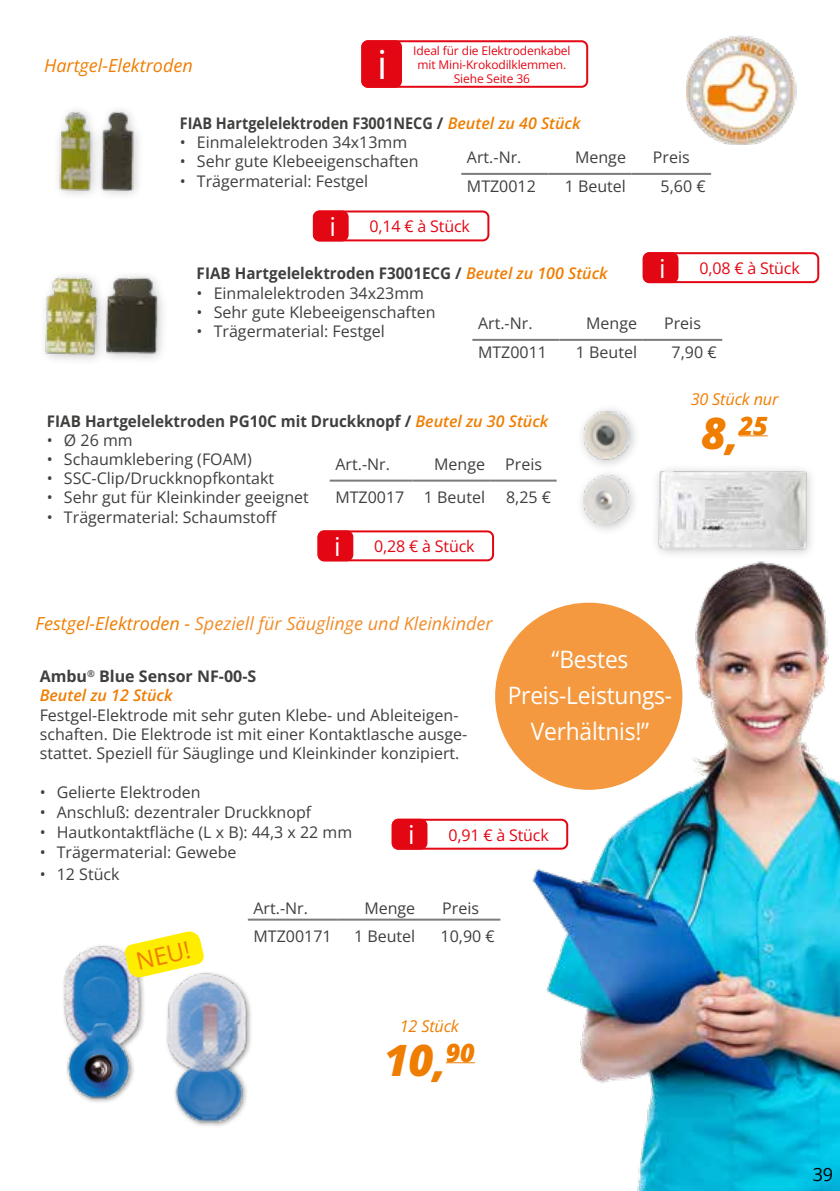
<style>
.page{position:relative;width:840px;height:1191px;background:#fff}
.page>*{position:absolute;margin:0;border:0;box-sizing:border-box;transform-origin:0 0}
.t1{font:italic 800 43.2px "Open Sans";color:#ef7d00}
.t2{font:40px "Open Sans";color:#fff}
.t3{font:26px "Open Sans";color:#fff}
.t4{font:24px/36px "Open Sans";letter-spacing:-.01em;color:#fff;text-align:center;scale:.95 1}
.t5{font:24px "Open Sans";color:#ef7d00}
.t6{font:italic 18px "Open Sans";color:#f28c28}
.t7{font:italic 18px "Open Sans";color:#ef7d00}
.t8{font:18px "Open Sans";color:#000}
.t9{font:italic 16.2px "Open Sans";letter-spacing:-.01em;color:#ef7d00}
.t10{font:16px/19.2px "Open Sans";color:#3f3f3e}
.t11{font:700 16px "Open Sans";color:#3f3f3e;scale:.95 1}
.t12{font:700 16px "Open Sans";color:#3f3f3e;scale:.9 1}
.t13{font:16px "Open Sans";letter-spacing:-.01em;color:#e30613}
.t14{font:700 16px/19.2px "Open Sans";color:#3f3f3e}
.t15{font:12px/14px "Open Sans";letter-spacing:-.01em;color:#e30613;text-align:center}
.s1{font-weight:600;font-style:italic;color:#ef7d00}
.s2{color:#ef7d00}
</style>
<div class="page">
<img style="left:504px;top:582px;width:335px;height:609px">
<img style="left:44px;top:276px;width:119px;height:84px">
<img style="left:65px;top:110px;width:74px;height:85px">
<div style="left:495px;top:602px;width:187px;height:188px;background:#f4993f;border-radius:50%"></div>
<hr style="left:461px;top:173px;width:87px;height:2px;background:#7c7b7b">
<hr style="left:548px;top:173px;width:83px;height:2px;background:#7c7b7b">
<hr style="left:631px;top:173px;width:79px;height:2px;background:#7c7b7b">
<hr style="left:472px;top:339px;width:87px;height:2px;background:#7c7b7b">
<hr style="left:559px;top:339px;width:83px;height:2px;background:#7c7b7b">
<hr style="left:642px;top:339px;width:79px;height:2px;background:#7c7b7b">
<img style="left:686px;top:35px;width:110px;height:110px">
<div style="left:361px;top:40px;width:227px;height:48px;border:2px solid #e30613;border-radius:6px"></div>
<div style="left:362px;top:41px;width:39px;height:46px;background:#e30613;border-radius:6px"></div>
<div style="left:361px;top:40px;width:41px;height:48px;border:2px solid #e30613;border-radius:6px"></div>
<hr style="left:329px;top:479px;width:83px;height:2px;background:#7c7b7b">
<hr style="left:412px;top:479px;width:78px;height:2px;background:#7c7b7b">
<hr style="left:490px;top:479px;width:66px;height:2px;background:#7c7b7b">
<img style="left:58px;top:123px;width:7px;height:70px">
<div style="left:650px;top:463px;width:167px;height:98px;background:#000;opacity:.25"></div>
<img style="left:646px;top:435px;width:163px;height:220px">
<div style="left:574px;top:403px;width:67px;height:134px;background:#000;opacity:.25"></div>
<img style="left:583px;top:411px;width:45px;height:113px">
<img style="left:63px;top:955px;width:16px;height:140px">
<img style="left:79px;top:919px;width:247px;height:207px">
<svg style="left:445px;top:1062px;width:29px;height:1px"></svg>
<svg style="left:124px;top:930px;width:80px;height:48px"></svg>
<svg style="left:738px;top:435px;width:29px;height:1px"></svg>
<div style="left:391px;top:818px;width:177px;height:31px;border:2px solid #e30613;border-radius:6px"></div>
<div style="left:392px;top:819px;width:34px;height:29px;background:#e30613;border-radius:6px"></div>
<div style="left:391px;top:818px;width:36px;height:31px;border:2px solid #e30613;border-radius:6px"></div>
<div style="left:317px;top:530px;width:177px;height:31px;border:2px solid #e30613;border-radius:6px"></div>
<div style="left:318px;top:531px;width:34px;height:29px;background:#e30613;border-radius:6px"></div>
<div style="left:317px;top:530px;width:36px;height:31px;border:2px solid #e30613;border-radius:6px"></div>
<div style="left:642px;top:252px;width:176px;height:31px;border:2px solid #e30613;border-radius:6px"></div>
<div style="left:643px;top:253px;width:34px;height:29px;background:#e30613;border-radius:6px"></div>
<div style="left:642px;top:252px;width:36px;height:31px;border:2px solid #e30613;border-radius:6px"></div>
<div style="left:313px;top:210px;width:176px;height:31px;border:2px solid #e30613;border-radius:6px"></div>
<div style="left:314px;top:211px;width:33px;height:29px;background:#e30613;border-radius:6px"></div>
<div style="left:313px;top:210px;width:35px;height:31px;border:2px solid #e30613;border-radius:6px"></div>
<hr style="left:248px;top:918px;width:89px;height:2px;background:#7c7b7b">
<hr style="left:337px;top:918px;width:83px;height:2px;background:#7c7b7b">
<hr style="left:420px;top:918px;width:80px;height:2px;background:#7c7b7b">
<p class="t7" style="left:44px;top:53px;width:150px">Hartgel-Elektroden</p>
<h2 class="t2" style="left:377px;top:37px;width:12px">i</h2>
<p class="t15" style="left:413px;top:43px;width:159px">Ideal für die Elektrodenkabel mit Mini-Krokodilklemmen.</p>
<p class="t15" style="left:453px;top:71px;width:78px">Siehe Seite 36</p>
<p class="t12" style="left:180px;top:112px;width:446px">FIAB Hartgelelektroden F3001NECG / <span class="s1">Beutel zu 40 Stück</span></p>
<p class="t10" style="left:180px;top:132px;width:229px">• Einmalelektroden 34x13mm</p>
<p class="t10" style="left:180px;top:152px;width:240px">• Sehr gute Klebeeigenschaften</p>
<p class="t10" style="left:180px;top:171px;width:190px">• Trägermaterial: Festgel</p>
<p class="t10" style="left:466px;top:148px;width:56px">Art.-Nr.</p>
<p class="t10" style="left:574px;top:148px;width:52px">Menge</p>
<p class="t10" style="left:652px;top:148px;width:38px">Preis</p>
<p class="t10" style="left:466px;top:176px;width:70px">MTZ0012</p>
<p class="t10" style="left:564px;top:176px;width:63px">1 Beutel</p>
<p class="t10" style="left:660px;top:176px;width:46px">5,60 €</p>
<h3 class="t3" style="left:329px;top:209px;width:8px">i</h3>
<p class="t13" style="left:369px;top:215px;width:102px">0,14 € à Stück</p>
<h3 class="t3" style="left:658px;top:250px;width:8px">i</h3>
<p class="t13" style="left:699px;top:257px;width:102px">0,08 € à Stück</p>
<p class="t11" style="left:196px;top:262px;width:434px">FIAB Hartgelelektroden F3001ECG / <span class="s1">Beutel zu 100 Stück</span></p>
<p class="t10" style="left:196px;top:283px;width:229px">• Einmalelektroden 34x23mm</p>
<p class="t10" style="left:196px;top:302px;width:240px">• Sehr gute Klebeeigenschaften</p>
<p class="t10" style="left:196px;top:321px;width:190px">• Trägermaterial: Festgel</p>
<p class="t10" style="left:478px;top:314px;width:56px">Art.-Nr.</p>
<p class="t10" style="left:586px;top:314px;width:52px">Menge</p>
<p class="t10" style="left:663px;top:314px;width:38px">Preis</p>
<p class="t10" style="left:478px;top:342px;width:70px">MTZ0011</p>
<p class="t10" style="left:575px;top:342px;width:63px">1 Beutel</p>
<p class="t10" style="left:671px;top:342px;width:46px">7,90 €</p>
<p class="t11" style="left:47px;top:409px;width:529px">FIAB Hartgelelektroden PG10C mit Druckknopf / <span class="s1">Beutel zu 30 Stück</span></p>
<p class="t10" style="left:47px;top:430px;width:87px">• Ø 26 mm</p>
<p class="t10" style="left:47px;top:449px;width:206px">• Schaumklebering (FOAM)</p>
<p class="t10" style="left:47px;top:468px;width:229px">• SSC-Clip/Druckknopfkontakt</p>
<p class="t10" style="left:47px;top:487px;width:263px">• Sehr gut für Kleinkinder geeignet</p>
<p class="t10" style="left:47px;top:507px;width:231px">• Trägermaterial: Schaumstoff</p>
<p class="t10" style="left:335px;top:454px;width:56px">Art.-Nr.</p>
<p class="t10" style="left:434px;top:454px;width:52px">Menge</p>
<p class="t10" style="left:505px;top:454px;width:38px">Preis</p>
<p class="t10" style="left:335px;top:487px;width:151px">MTZ0017 1 Beutel</p>
<p class="t10" style="left:505px;top:487px;width:46px">8,25 €</p>
<h3 class="t3" style="left:334px;top:528px;width:8px">i</h3>
<p class="t13" style="left:374px;top:535px;width:102px">0,28 € à Stück</p>
<p class="t9" style="left:690px;top:388px;width:89px">30 Stück nur</p>
<h1 class="t1" style="left:701px;top:400px;width:68px">8,<sup>25</sup></h1>
<p class="t6" style="left:35px;top:610px;width:458px"><span class="s2">Festgel-Elektroden -</span> Speziell für Säuglinge und Kleinkinder</p>
<h3 class="t4" style="left:507px;top:640px;width:175px">“Bestes<br>Preis-Leistungs-<br>Verhältnis!”</h3>
<p class="t14" style="left:40px;top:666px;width:218px">Ambu<sup>®</sup> Blue Sensor NF-00-S<br><span class="s1">Beutel zu 12 Stück</span></p>
<p class="t10" style="left:40px;top:705px;width:429px">Festgel-Elektrode mit sehr guten Klebe- und Ableiteigen&shy;schaften. Die Elektrode ist mit einer Kontaktlasche ausge&shy;stattet. Speziell für Säuglinge und Kleinkinder konzipiert.</p>
<p class="t10" style="left:40px;top:782px;width:162px">• Gelierte Elektroden</p>
<p class="t10" style="left:40px;top:802px;width:273px">• Anschluß: dezentraler Druckknopf</p>
<p class="t10" style="left:40px;top:822px;width:314px">• Hautkontaktfläche (L x B): 44,3 x 22 mm</p>
<p class="t10" style="left:40px;top:842px;width:198px">• Trägermaterial: Gewebe</p>
<p class="t10" style="left:40px;top:864px;width:81px">• 12 Stück</p>
<h3 class="t3" style="left:408px;top:817px;width:8px">i</h3>
<p class="t13" style="left:448px;top:824px;width:102px">0,91 € à Stück</p>
<h3 class="t5" style="left:133px;top:945px;width:56px;rotate:-13deg">NEU!</h3>
<p class="t10" style="left:253px;top:898px;width:56px">Art.-Nr.</p>
<p class="t10" style="left:364px;top:898px;width:52px">Menge</p>
<p class="t10" style="left:442px;top:898px;width:38px">Preis</p>
<p class="t10" style="left:253px;top:926px;width:80px">MTZ00171</p>
<p class="t10" style="left:354px;top:926px;width:63px">1 Beutel</p>
<p class="t10" style="left:440px;top:926px;width:56px">10,90 €</p>
<p class="t9" style="left:399px;top:1014px;width:61px">12 Stück</p>
<h1 class="t1" style="left:383px;top:1027px;width:93px">10,<sup>90</sup></h1>
<p class="t8" style="left:812px;top:1162px;width:22px">39</p>
</div>
